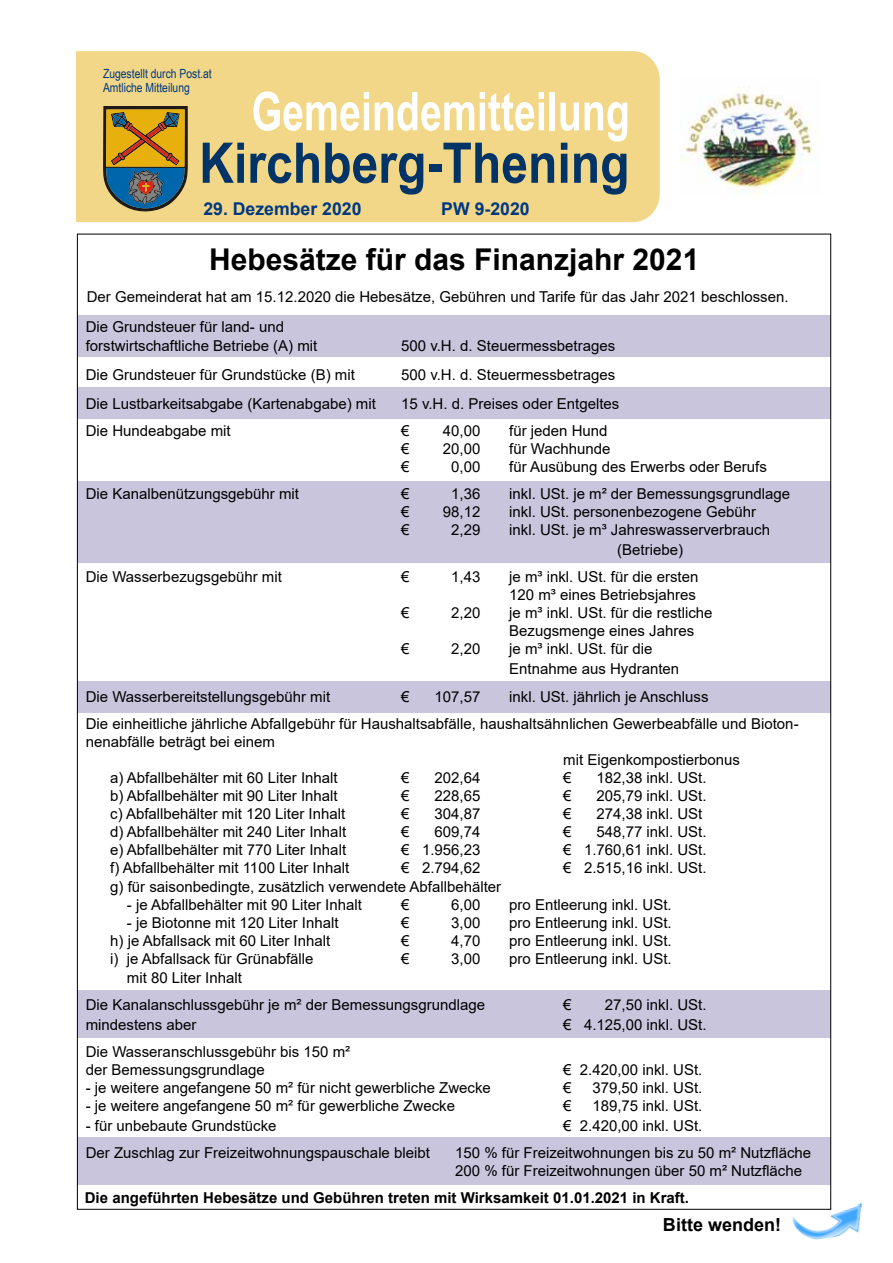
<style>
.page{position:relative;width:893px;height:1263px;background:#fff}
.page>*{position:absolute;margin:0;border:0;box-sizing:border-box;transform-origin:0 0}
.t1{font:700 30px "Arial";color:#000}
.t2{font:700 18px "Arial";color:#000}
.t3{font:700 17.7px "Arial";color:#003882}
.t4{font:15px/18px "Arial";color:#000}
.t5{font:700 15px "Arial";color:#000}
.t6{font:12.6px/14.1px "Arial Narrow";color:#003882}
</style>
<div class="page">
<div style="left:77px;top:51px;width:583px;height:171px;background:#f1d787"></div>
<img style="left:680px;top:87px;width:133px;height:108px">
<svg style="left:103px;top:106px;width:85px;height:106px;background:#8a7c44"></svg>
<svg style="left:203px;top:143px;width:41px;height:40px;background:#6e7e75"></svg>
<svg style="left:250px;top:143px;width:69px;height:40px;background:#8e9379"></svg>
<svg style="left:325px;top:143px;width:98px;height:52px;background:#979a7a"></svg>
<div style="left:429px;top:164px;width:13px;height:8px;background:#036"></div>
<svg style="left:443px;top:143px;width:111px;height:40px;background:#909579"></svg>
<svg style="left:561px;top:143px;width:6px;height:40px"></svg>
<svg style="left:574px;top:153px;width:52px;height:42px;background:#7b8776"></svg>
<svg style="left:253px;top:92px;width:116px;height:39px"></svg>
<svg style="left:375px;top:92px;width:99px;height:39px"></svg>
<svg style="left:480px;top:92px;width:64px;height:39px"></svg>
<div style="left:550px;top:92px;width:5px;height:38px;background:#fff"></div>
<svg style="left:560px;top:103px;width:19px;height:28px"></svg>
<svg style="left:585px;top:102px;width:42px;height:40px"></svg>
<div style="left:77px;top:1137px;width:754px;height:48px;background:#c8c5dd"></div>
<div style="left:77px;top:990px;width:754px;height:48px;background:#c8c5dd"></div>
<div style="left:77px;top:682px;width:754px;height:31px;background:#c8c5dd"></div>
<div style="left:77px;top:481px;width:754px;height:81px;background:#c8c5dd"></div>
<div style="left:77px;top:388px;width:754px;height:31px;background:#c8c5dd"></div>
<div style="left:77px;top:315px;width:754px;height:41px;background:#c8c5dd"></div>
<img style="left:792px;top:1203px;width:70px;height:37px">
<p class="t6" style="left:103px;top:66px;width:110px">Zugestellt durch Post.at<br>Amtliche Mitteilung</p>
<p class="t3" style="left:203px;top:197px;width:160px">29. Dezember 2020</p>
<h1 class="t1" style="left:209px;top:238px;width:492px">Hebesätze für das Finanzjahr 2021</h1>
<p class="t4" style="left:86px;top:282px;width:704px;line-height:29.2px">Der Gemeinderat hat am 15.12.2020 die Hebesätze, Gebühren und Tarife für das Jahr 2021 beschlossen.<br>Die Grundsteuer für land- und</p>
<p class="t4" style="left:86px;top:337px;width:233px">forstwirtschaftliche Betriebe (A) mit</p>
<p class="t4" style="left:401px;top:337px;width:215px">500 v.H. d. Steuermessbetrages</p>
<p class="t4" style="left:86px;top:366px;width:271px">Die Grundsteuer für Grundstücke (B) mit</p>
<p class="t4" style="left:401px;top:366px;width:215px">500 v.H. d. Steuermessbetrages</p>
<p class="t4" style="left:86px;top:395px;width:292px">Die Lustbarkeitsabgabe (Kartenabgabe) mit</p>
<p class="t4" style="left:401px;top:395px;width:220px">15 v.H. d. Preises oder Entgeltes</p>
<p class="t4" style="left:86px;top:422px;width:147px">Die Hundeabgabe mit</p>
<p class="t4" style="left:401px;top:422px;width:10px">€</p>
<p class="t4" style="left:443px;top:422px;width:39px">40,00</p>
<p class="t4" style="left:509px;top:422px;width:100px">für jeden Hund</p>
<p class="t4" style="left:401px;top:440px;width:10px">€</p>
<p class="t4" style="left:443px;top:440px;width:39px">20,00</p>
<p class="t4" style="left:509px;top:440px;width:103px">für Wachhunde</p>
<p class="t4" style="left:401px;top:458px;width:10px">€</p>
<p class="t4" style="left:451px;top:458px;width:31px">0,00</p>
<p class="t4" style="left:509px;top:458px;width:259px">für Ausübung des Erwerbs oder Berufs</p>
<p class="t4" style="left:86px;top:485px;width:215px">Die Kanalbenützungsgebühr mit</p>
<p class="t4" style="left:401px;top:485px;width:10px">€</p>
<p class="t4" style="left:451px;top:485px;width:31px">1,36</p>
<p class="t4" style="left:509px;top:485px;width:282px">inkl. USt. je m² der Bemessungsgrundlage</p>
<p class="t4" style="left:401px;top:503px;width:10px">€</p>
<p class="t4" style="left:443px;top:503px;width:39px">98,12</p>
<p class="t4" style="left:509px;top:503px;width:248px">inkl. USt. personenbezogene Gebühr</p>
<p class="t4" style="left:401px;top:521px;width:10px">€</p>
<p class="t4" style="left:451px;top:521px;width:31px">2,29</p>
<p class="t4" style="left:617px;top:520px;width:154px;line-height:19.8px;text-indent:-108px">inkl. USt. je m³ Jahreswasserverbrauch (Betriebe)</p>
<p class="t4" style="left:86px;top:567px;width:198px">Die Wasserbezugsgebühr mit</p>
<p class="t4" style="left:401px;top:567px;width:10px">€</p>
<p class="t4" style="left:451px;top:567px;width:31px">1,43</p>
<p class="t4" style="left:509px;top:567px;width:191px">je m³ inkl. USt. für die ersten<br>120 m³ eines Betriebsjahres</p>
<p class="t4" style="left:401px;top:603px;width:10px">€</p>
<p class="t4" style="left:451px;top:603px;width:31px">2,20</p>
<p class="t4" style="left:509px;top:603px;width:205px">je m³ inkl. USt. für die restliche<br>Bezugsmenge eines Jahres</p>
<p class="t4" style="left:401px;top:639px;width:10px">€</p>
<p class="t4" style="left:451px;top:639px;width:31px">2,20</p>
<p class="t4" style="left:509px;top:639px;width:172px;line-height:19.8px">je m³ inkl. USt. für die<br>Entnahme aus Hydranten</p>
<p class="t4" style="left:86px;top:688px;width:246px">Die Wasserbereitstellungsgebühr mit</p>
<p class="t4" style="left:401px;top:688px;width:10px">€</p>
<p class="t4" style="left:435px;top:688px;width:47px">107,57</p>
<p class="t3" style="left:441px;top:197px;width:90px">PW 9-2020</p>
<p class="t4" style="left:86px;top:684px;width:714px;line-height:27px;text-indent:423px">inkl. USt. jährlich je Anschluss<br>Die einheitliche jährliche Abfallgebühr für Haushaltsabfälle, haushaltsähnlichen Gewerbeabfälle und Bioton-</p>
<p class="t4" style="left:86px;top:733px;width:191px">nenabfälle beträgt bei einem</p>
<p class="t4" style="left:563px;top:751px;width:178px">mit Eigenkompostierbonus</p>
<p class="t4" style="left:110px;top:769px;width:229px">a) Abfallbehälter mit 60 Liter Inhalt</p>
<p class="t4" style="left:401px;top:769px;width:10px">€</p>
<p class="t4" style="left:435px;top:769px;width:47px">202,64</p>
<p class="t4" style="left:563px;top:769px;width:10px">€</p>
<p class="t4" style="left:597px;top:769px;width:112px">182,38 inkl. USt.</p>
<p class="t4" style="left:110px;top:787px;width:229px">b) Abfallbehälter mit 90 Liter Inhalt</p>
<p class="t4" style="left:401px;top:787px;width:10px">€</p>
<p class="t4" style="left:435px;top:787px;width:47px">228,65</p>
<p class="t4" style="left:563px;top:787px;width:10px">€</p>
<p class="t4" style="left:597px;top:787px;width:112px">205,79 inkl. USt.</p>
<p class="t4" style="left:110px;top:805px;width:237px">c) Abfallbehälter mit 120 Liter Inhalt</p>
<p class="t4" style="left:401px;top:805px;width:10px">€</p>
<p class="t4" style="left:435px;top:805px;width:47px">304,87</p>
<p class="t4" style="left:563px;top:805px;width:10px">€</p>
<p class="t4" style="left:597px;top:805px;width:107px">274,38 inkl. USt</p>
<p class="t4" style="left:110px;top:823px;width:237px">d) Abfallbehälter mit 240 Liter Inhalt</p>
<p class="t4" style="left:401px;top:823px;width:10px">€</p>
<p class="t4" style="left:435px;top:823px;width:47px">609,74</p>
<p class="t4" style="left:563px;top:823px;width:10px">€</p>
<p class="t4" style="left:597px;top:823px;width:112px">548,77 inkl. USt.</p>
<p class="t4" style="left:110px;top:841px;width:237px">e) Abfallbehälter mit 770 Liter Inhalt</p>
<p class="t4" style="left:401px;top:841px;width:81px">€ 1.956,23</p>
<p class="t4" style="left:563px;top:841px;width:145px">€ 1.760,61 inkl. USt.</p>
<p class="t4" style="left:110px;top:859px;width:241px">f) Abfallbehälter mit 1100 Liter Inhalt</p>
<p class="t4" style="left:401px;top:859px;width:81px">€ 2.794,62</p>
<p class="t4" style="left:563px;top:859px;width:145px">€ 2.515,16 inkl. USt.</p>
<p class="t4" style="left:110px;top:877px;width:393px">g) für saisonbedingte, zusätzlich verwendete Abfallbehälter</p>
<p class="t4" style="left:127px;top:895px;width:237px">- je Abfallbehälter mit 90 Liter Inhalt</p>
<p class="t4" style="left:401px;top:895px;width:10px">€</p>
<p class="t4" style="left:451px;top:895px;width:31px">6,00</p>
<p class="t4" style="left:509px;top:895px;width:164px">pro Entleerung inkl. USt.</p>
<p class="t4" style="left:127px;top:913px;width:213px">- je Biotonne mit 120 Liter Inhalt</p>
<p class="t4" style="left:401px;top:913px;width:10px">€</p>
<p class="t4" style="left:451px;top:913px;width:31px">3,00</p>
<p class="t4" style="left:509px;top:913px;width:164px">pro Entleerung inkl. USt.</p>
<p class="t4" style="left:110px;top:931px;width:222px">h) je Abfallsack mit 60 Liter Inhalt</p>
<p class="t4" style="left:401px;top:931px;width:10px">€</p>
<p class="t4" style="left:451px;top:931px;width:31px">4,70</p>
<p class="t4" style="left:509px;top:931px;width:164px">pro Entleerung inkl. USt.</p>
<p class="t4" style="left:110px;top:949px;width:205px">i) je Abfallsack für Grünabfälle</p>
<p class="t4" style="left:401px;top:949px;width:10px">€</p>
<p class="t4" style="left:451px;top:949px;width:31px">3,00</p>
<p class="t4" style="left:509px;top:949px;width:164px">pro Entleerung inkl. USt.</p>
<p class="t4" style="left:86px;top:964px;width:401px;line-height:27px;text-indent:41px">mit 80 Liter Inhalt<br>Die Kanalanschlussgebühr je m² der Bemessungsgrundlage</p>
<p class="t4" style="left:563px;top:996px;width:10px">€</p>
<p class="t4" style="left:605px;top:996px;width:103px">27,50 inkl. USt.</p>
<p class="t4" style="left:86px;top:1016px;width:112px">mindestens aber</p>
<p class="t4" style="left:563px;top:1016px;width:145px">€ 4.125,00 inkl. USt.</p>
<p class="t4" style="left:86px;top:1043px;width:266px">Die Wasseranschlussgebühr bis 150 m² der Bemessungsgrundlage</p>
<p class="t4" style="left:563px;top:1061px;width:141px">€ 2.420,00 inkl. USt.</p>
<p class="t4" style="left:86px;top:1079px;width:407px">- je weitere angefangene 50 m² für nicht gewerbliche Zwecke</p>
<p class="t4" style="left:563px;top:1079px;width:10px">€</p>
<p class="t4" style="left:592px;top:1079px;width:112px">379,50 inkl. USt.</p>
<p class="t4" style="left:86px;top:1097px;width:371px">- je weitere angefangene 50 m² für gewerbliche Zwecke</p>
<p class="t4" style="left:563px;top:1097px;width:10px">€</p>
<p class="t4" style="left:592px;top:1097px;width:112px">189,75 inkl. USt.</p>
<p class="t4" style="left:86px;top:1116px;width:192px">- für unbebaute Grundstücke</p>
<p class="t4" style="left:563px;top:1116px;width:141px">€ 2.420,00 inkl. USt.</p>
<p class="t4" style="left:86px;top:1143px;width:346px">Der Zuschlag zur Freizeitwohnungspauschale bleibt</p>
<p class="t4" style="left:455px;top:1143px;width:357px">150 % für Freizeitwohnungen bis zu 50 m² Nutzfläche<br>200 % für Freizeitwohnungen über 50 m² Nutzfläche</p>
<p class="t5" style="left:85px;top:1187px;width:606px">Die angeführten Hebesätze und Gebühren treten mit Wirksamkeit 01.01.2021 in Kraft.</p>
<p class="t2" style="left:663px;top:1212px;width:120px">Bitte wenden!</p>
</div>
